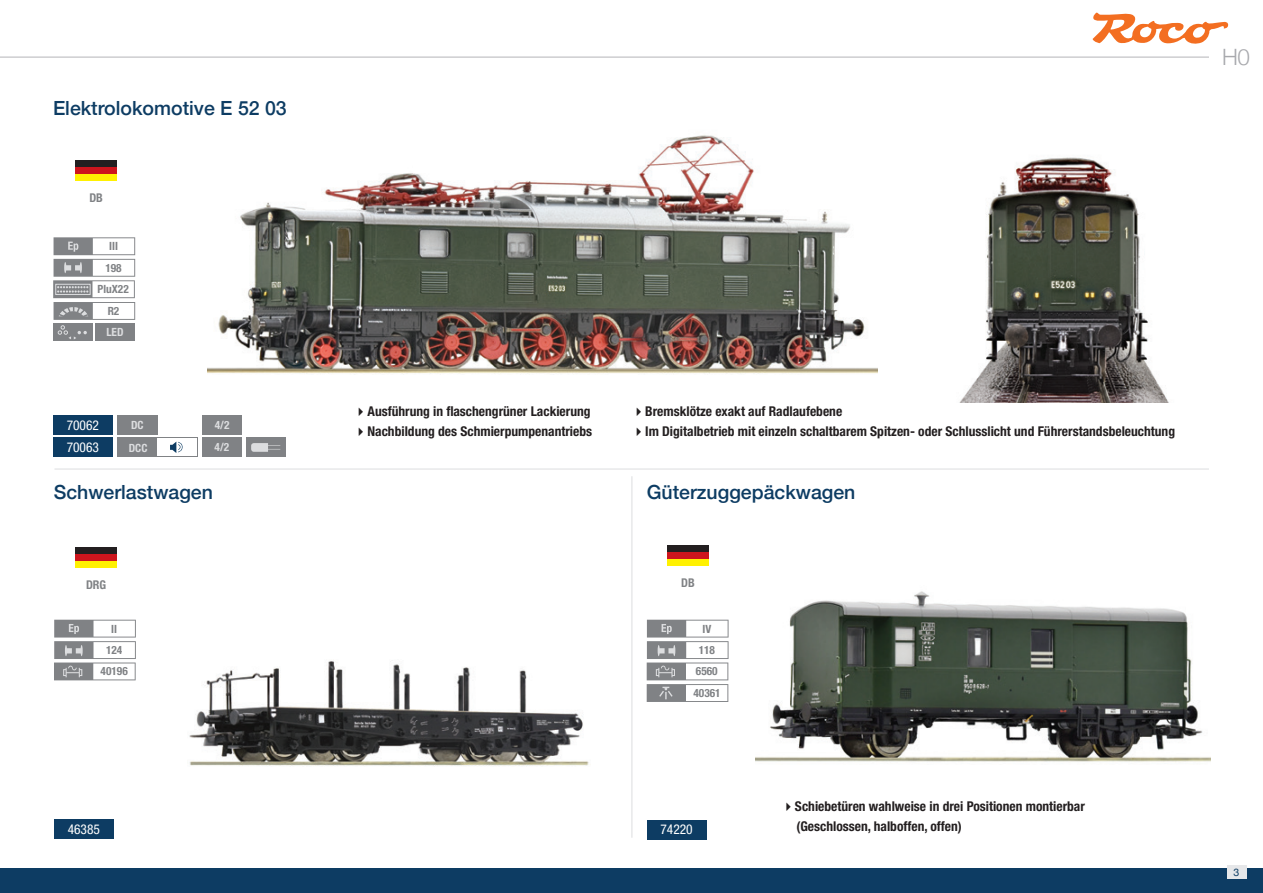
<style>
.page{position:relative;width:1263px;height:893px;background:#fff}
.page>*{position:absolute;margin:0;border:0;box-sizing:border-box;transform-origin:0 0}
.t1{font:300 22.5px "Helvetica Neue";color:#a8a9ad}
.t2{font:500 19.5px "Helvetica Neue";color:#0d3c63}
.t3{font:700 condensed 13.5px/19.5px "Helvetica Neue LT Std";color:#231f20}
.t4{font:condensed 13.5px "Helvetica Neue LT Std";color:#fff}
.t5{font:700 condensed 12px "Helvetica Neue";color:#808285}
.t6{font:700 condensed 11.4px/21.5px "Helvetica Neue LT Std";color:#808285;text-align:center}
.t7{font:700 condensed 11.4px/21.9px "Helvetica Neue LT Std";color:#dcdddf}
.t8{font:10.5px "Helvetica Neue";color:#0d3c63}
</style>
<div class="page">
<hr style="left:0;top:57px;width:1263px;height:1px;background:#b4b5b8">
<svg style="left:0;top:868px;width:1px;height:25px"></svg>
<div style="left:1px;top:868px;width:1262px;height:25px;background:#0d3c63"></div>
<div style="left:1227px;top:865px;width:19px;height:14px;background:#e6e7e9"></div>
<svg style="left:1092px;top:12px;width:136px;height:32px"></svg>
<div style="left:1209px;top:43px;width:54px;height:34px;background:#fff"></div>
<hr style="left:54px;top:469px;width:1155px;height:1px;background:#dcdddf">
<div style="left:647px;top:820px;width:59px;height:19px;background:#0d3c63"></div>
<div style="left:54px;top:819px;width:60px;height:20px;background:#0d3c63"></div>
<hr style="left:631px;top:476px;width:1px;height:362px;background:#dcdddf">
<div style="left:75px;top:547px;width:42px;height:7px;background:#231f20"></div>
<div style="left:75px;top:554px;width:42px;height:7px;background:#cd151d"></div>
<div style="left:75px;top:561px;width:42px;height:6px;background:#fff101"></div>
<div style="left:667px;top:545px;width:42px;height:7px;background:#231f20"></div>
<div style="left:667px;top:552px;width:42px;height:7px;background:#cd151d"></div>
<div style="left:667px;top:559px;width:42px;height:7px;background:#fff101"></div>
<img style="left:208px;top:135px;width:669px;height:239px">
<div style="left:53px;top:437px;width:60px;height:20px;background:#0d3c63"></div>
<div style="left:53px;top:415px;width:60px;height:19px;background:#0d3c63"></div>
<div style="left:202px;top:416px;width:40px;height:19px;background:#808285"></div>
<div style="left:202px;top:438px;width:40px;height:19px;background:#808285"></div>
<div style="left:117px;top:416px;width:40px;height:19px;background:#808285"></div>
<div style="left:117px;top:438px;width:81px;height:19px;background:#808285"></div>
<div style="left:158px;top:439px;width:39px;height:17px;background:#fff"></div>
<svg style="left:170px;top:442px;width:13px;height:11px"></svg>
<div style="left:246px;top:438px;width:39px;height:19px;background:#808285"></div>
<svg style="left:251px;top:443px;width:29px;height:9px"></svg>
<svg style="left:53px;top:237px;width:82px;height:83px"></svg>
<div style="left:75px;top:160px;width:42px;height:7px;background:#231f20"></div>
<div style="left:75px;top:167px;width:42px;height:7px;background:#cd151d"></div>
<div style="left:75px;top:174px;width:42px;height:7px;background:#fff101"></div>
<div style="left:95px;top:323px;width:40px;height:18px;background:#808285"></div>
<div style="left:53px;top:323px;width:39px;height:18px;background:#808285"></div>
<svg style="left:58px;top:326px;width:29px;height:13px"></svg>
<img style="left:960px;top:157px;width:209px;height:245px">
<img style="left:189px;top:661px;width:400px;height:105px">
<img style="left:756px;top:591px;width:454px;height:171px">
<svg style="left:54px;top:620px;width:82px;height:60px"></svg>
<svg style="left:647px;top:620px;width:81px;height:82px"></svg>
<h2 class="t2" style="left:53px;top:92px;width:235px">Elektrolokomotive E 52 03</h2>
<p class="t5" style="left:89px;top:188px;width:15px">DB</p>
<p class="t6" style="left:105px;top:235px;width:18px">III<br>198</p>
<p class="t6" style="left:108px;top:300px;width:13px">R2</p>
<p class="t6" style="left:98px;top:278px;width:33px">PluX22</p>
<p class="t7" style="left:106px;top:320px;width:19px">LED</p>
<p class="t4" style="left:67px;top:417px;width:34px">70062</p>
<p class="t7" style="left:215px;top:414px;width:16px">4/2<br>4/2</p>
<p class="t7" style="left:129px;top:413px;width:20px;line-height:22.6px">DC<br>DCC</p>
<p class="t4" style="left:67px;top:439px;width:34px">70063</p>
<p class="t3" style="left:354px;top:401px;width:238px">✔Ausführung in flaschengrüner Lackierung</p>
<p class="t3" style="left:354px;top:421px;width:240px">✔Nachbildung des Schmierpumpenantriebs</p>
<p class="t3" style="left:632px;top:401px;width:212px">✔Bremsklötze exakt auf Radlaufebene</p>
<p class="t3" style="left:632px;top:421px;width:545px">✔Im Digitalbetrieb mit einzeln schaltbarem Spitzen- oder Schlusslicht und Führerstandsbeleuchtung</p>
<h2 class="t2" style="left:54px;top:476px;width:161px">Schwerlastwagen</h2>
<h2 class="t2" style="left:647px;top:476px;width:210px">Güterzuggepäckwagen</h2>
<p class="t5" style="left:86px;top:574px;width:22px">DRG</p>
<p class="t5" style="left:681px;top:573px;width:15px">DB</p>
<p class="t6" style="left:101px;top:618px;width:29px">II<br>124<br>40196</p>
<p class="t6" style="left:693px;top:618px;width:29px">IV<br>118<br>6560<br>40361</p>
<p class="t4" style="left:68px;top:821px;width:34px">46385</p>
<p class="t4" style="left:660px;top:822px;width:34px">74220</p>
<p class="t3" style="left:796px;top:796px;width:290px;text-indent:-15px">✔Schiebetüren wahlweise in drei Positionen montierbar (Geschlossen, halboffen, offen)</p>
<h1 class="t1" style="left:1222px;top:39px;width:29px">H0</h1>
<p class="t8" style="left:1233px;top:865px;width:7px">3</p>
</div>
